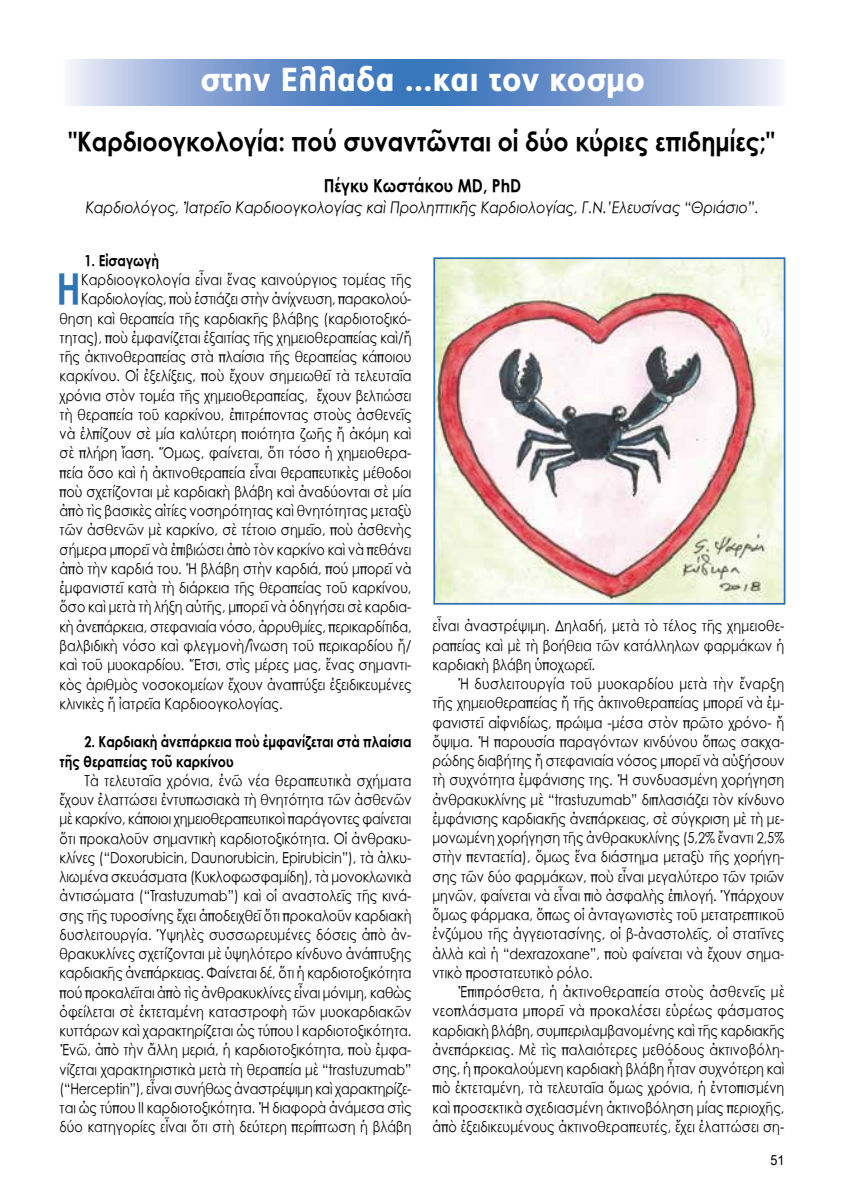
<style>
.page{position:relative;width:844px;height:1191px;background:#fff}
.page>*{position:absolute;margin:0;border:0;box-sizing:border-box;transform-origin:0 0}
.t1{font:41.65px "SK Century Gothic Pol Uni W Bold";color:#2e74b5;scale:.86 1}
.t2{font:900 33.25px "PF Catalog";color:#fff;scale:.9 1}
.t3{font:26.25px "SK Century Gothic Pol Uni W Bold";color:#000;scale:.9 1}
.t4{font:17.5px "SK Century Gothic Pol Uni W Bold";color:#000;scale:.9 1}
.t5{font:15.75px "SK Century Gothic Pol Uni W Italic";color:#000;scale:.9 1}
.t6{font:14.88px/19.2px "SK Century Gothic Pol Uni W";color:#000;text-align:justify;scale:.86 1}
.t7{font:14.88px/19.2px "SK Century Gothic Pol Uni W Bold";color:#000;scale:.86 1}
.t8{font:14px "Arial Unicode MS";color:#000;scale:.9 1}
</style>
<div class="page">
<svg style="left:69px;top:60px;width:713px;height:46px;background:#80a1d2"></svg>
<img style="left:436px;top:260px;width:346px;height:341px">
<div style="left:433px;top:257px;width:352px;height:347px;border:2px solid #2e74b5"></div>
<h2 class="t2" style="left:200px;top:60px;width:495px">στην Ελλαδα ...και τον κοσμο</h2>
<h3 class="t3" style="left:69px;top:122px;width:785px">"Καρδιοογκολογία: πού συναντῶνται οἱ δύο κύριες επιδημίες;"</h3>
<p class="t4" style="left:323px;top:172px;width:221px">Πέγκυ Κωστάκου MD, PhD</p>
<p class="t5" style="left:86px;top:196px;width:749px">Καρδιολόγος, Ἰατρεῖο Καρδιοογκολογίας καὶ Προληπτικῆς Καρδιολογίας, Γ.Ν.’Ελευσίνας “Θριάσιο”.</p>
<p class="t7" style="left:84px;top:250px;width:88px">1. Εἰσαγωγὴ</p>
<h1 class="t1" style="left:57px;top:258px;width:30px">Η</h1>
<p class="t6" style="left:81px;top:270px;width:386px">Καρδιοογκολογία εἶναι ἕνας καινούργιος τομέας τῆς</p>
<p class="t6" style="left:81px;top:290px;width:385px">Καρδιολογίας, ποὺ ἑστιάζει στὴν ἀνίχνευση, παρακολού-</p>
<p class="t6" style="left:60px;top:309px;width:410px">θηση καὶ θεραπεία τῆς καρδιακῆς βλάβης (καρδιοτοξικό-</p>
<p class="t6" style="left:60px;top:328px;width:410px">τητας), ποὺ ἐμφανίζεται ἐξαιτίας τῆς χημειοθεραπείας καὶ/ἤ</p>
<p class="t6" style="left:60px;top:347px;width:410px">τῆς ἀκτινοθεραπείας στὰ πλαίσια τῆς θεραπείας κάποιου</p>
<p class="t6" style="left:60px;top:367px;width:410px">καρκίνου. Οἱ ἐξελίξεις, ποὺ ἔχουν σημειωθεῖ τὰ τελευταῖα</p>
<p class="t6" style="left:60px;top:386px;width:410px">χρόνια στὸν τομέα τῆς χημειοθεραπείας, ἔχουν βελτιώσει</p>
<p class="t6" style="left:60px;top:405px;width:410px">τὴ θεραπεία τοῦ καρκίνου, ἐπιτρέποντας στοὺς ἀσθενεῖς</p>
<p class="t6" style="left:60px;top:424px;width:410px">νὰ ἐλπίζουν σὲ μία καλύτερη ποιότητα ζωῆς ἤ ἀκόμη καὶ</p>
<p class="t6" style="left:60px;top:443px;width:410px">σὲ πλήρη ἴαση. Ὅμως, φαίνεται, ὅτι τόσο ἡ χημειοθερα-</p>
<p class="t6" style="left:60px;top:463px;width:410px">πεία ὅσο καὶ ἡ ἀκτινοθεραπεία εἶναι θεραπευτικὲς μέθοδοι</p>
<p class="t6" style="left:60px;top:482px;width:410px">ποὺ σχετίζονται μὲ καρδιακὴ βλάβη καὶ ἀναδύονται σὲ μία</p>
<p class="t6" style="left:60px;top:501px;width:410px">ἀπὸ τὶς βασικὲς αἰτίες νοσηρότητας καὶ θνητότητας μεταξὺ</p>
<p class="t6" style="left:60px;top:521px;width:410px">τῶν ἀσθενῶν μὲ καρκίνο, σὲ τέτοιο σημεῖο, ποὺ ἀσθενὴς</p>
<p class="t6" style="left:60px;top:540px;width:410px">σήμερα μπορεῖ νὰ ἐπιβιώσει ἀπὸ τὸν καρκίνο καὶ νὰ πεθάνει</p>
<p class="t6" style="left:60px;top:559px;width:410px">ἀπὸ τὴν καρδιά του. Ἡ βλάβη στὴν καρδιά, πού μπορεῖ νὰ</p>
<p class="t6" style="left:60px;top:578px;width:410px">ἐμφανιστεῖ κατὰ τὴ διάρκεια τῆς θεραπείας τοῦ καρκίνου,</p>
<p class="t6" style="left:60px;top:597px;width:410px">ὅσο καὶ μετὰ τὴ λήξη αὐτῆς, μπορεῖ νὰ ὁδηγήσει σὲ καρδια-</p>
<p class="t6" style="left:60px;top:617px;width:410px">κὴ ἀνεπάρκεια, στεφανιαία νόσο, ἀρρυθμίες, περικαρδίτιδα,</p>
<p class="t6" style="left:60px;top:636px;width:410px">βαλβιδικὴ νόσο καὶ φλεγμονὴ/ἲνωση τοῦ περικαρδίου ἤ/</p>
<p class="t6" style="left:60px;top:655px;width:410px">καὶ τοῦ μυοκαρδίου. Ἔτσι, στὶς μέρες μας, ἕνας σημαντι-</p>
<p class="t6" style="left:60px;top:675px;width:410px">κὸς ἀριθμὸς νοσοκομείων ἔχουν ἀναπτύξει ἐξειδικευμένες</p>
<p class="t6" style="left:60px;top:694px;width:261px">κλινικὲς ἤ ἰατρεῖα Καρδιοογκολογίας.</p>
<p class="t7" style="left:60px;top:731px;width:410px;text-indent:25px">2. Καρδιακὴ ἀνεπάρκεια ποὺ ἐμφανίζεται στὰ πλαίσια τῆς θεραπείας τοῦ καρκίνου</p>
<p class="t6" style="left:60px;top:771px;width:411px;text-indent:25px">Τὰ τελευταῖα χρόνια, ἐνῶ νέα θεραπευτικὰ σχήματα ἔχουν ἐλαττώσει ἐντυπωσιακὰ τὴ θνητότητα τῶν ἀσθενῶν μὲ καρκίνο, κάποιοι χημειοθεραπευτικοὶ παράγοντες φαίνεται ὅτι προκαλοῦν σημαντικὴ καρδιοτοξικότητα. Οἱ ἀνθρακυ&shy;κλίνες (“Doxorubicin, Daunorubicin, Epirubicin”), τὰ ἀλκυ&shy;λιωμένα σκευάσματα (Κυκλοφωσφαμίδη), τὰ μονοκλωνικὰ ἀντισώματα (“Trastuzumab”) καὶ οἱ αναστολεῖς τῆς κινά&shy;σης τῆς τυροσίνης ἔχει ἀποδειχθεῖ ὅτι προκαλοῦν καρδιακὴ δυσλειτουργία. Ὑψηλὲς συσσωρευμένες δόσεις ἀπὸ ἀν&shy;θρακυκλίνες σχετίζονται μὲ ὑψηλότερο κίνδυνο ἀνάπτυξης καρδιακῆς ἀνεπάρκειας. Φαίνεται δέ, ὅτι ἡ καρδιοτοξικότητα πού προκαλεῖται ἀπὸ τὶς ἀνθρακυκλίνες εἶναι μόνιμη, καθὼς ὀφείλεται σὲ ἐκτεταμένη καταστροφὴ τῶν μυοκαρδιακῶν κυττάρων καὶ χαρακτηρίζεται ὡς τύπου I καρδιοτοξικότητα.<br>Ἐνῶ, ἀπὸ τὴν ἄλλη μεριά, ἡ καρδιοτοξικότητα, ποὺ ἐμφα&shy;νίζεται χαρακτηριστικὰ μετὰ τὴ θεραπεία μὲ “trastuzumab” (“Herceptin”), εἶναι συνήθως ἀναστρέψιμη καὶ χαρακτηρίζε&shy;ται ὡς τύπου II καρδιοτοξικότητα. Ἡ διαφορὰ ἀνάμεσα στὶς δύο κατηγορίες εἶναι ὅτι στὴ δεύτερη περίπτωση ἡ βλάβη</p>
<p class="t6" style="left:432px;top:616px;width:410px">εἶναι ἀναστρέψιμη. Δηλαδή, μετὰ τὸ τέλος τῆς χημειοθε&shy;ραπείας καὶ μὲ τὴ βοήθεια τῶν κατάλληλων φαρμάκων ἡ καρδιακὴ βλάβη ὑποχωρεῖ.</p>
<p class="t6" style="left:432px;top:674px;width:410px;text-indent:25px">Ἡ δυσλειτουργία τοῦ μυοκαρδίου μετὰ τὴν ἔναρξη τῆς χημειοθεραπείας ἤ τῆς ἀκτινοθεραπείας μπορεῖ νὰ ἐμ&shy;φανιστεῖ αἰφνιδίως, πρώιμα -μέσα στὸν πρῶτο χρόνο- ἤ ὄψιμα. Ἡ παρουσία παραγόντων κινδύνου ὅπως σακχα&shy;ρώδης διαβήτης ἤ στεφανιαία νόσος μπορεῖ νὰ αὐξήσουν τὴ συχνότητα ἐμφάνισης της. Ἡ συνδυασμένη χορήγηση ἀνθρακυκλίνης μὲ “trastuzumab” διπλασιάζει τὸν κίνδυνο ἐμφάνισης καρδιακῆς ἀνεπάρκειας, σὲ σύγκριση μὲ τὴ με&shy;μονωμένη χορήγηση τῆς ἀνθρακυκλίνης (5,2% ἔναντι 2,5% στὴν πενταετία), ὅμως ἕνα διάστημα μεταξὺ τῆς χορήγη&shy;σης τῶν δύο φαρμάκων, ποὺ εἶναι μεγαλύτερο τῶν τριῶν μηνῶν, φαίνεται νὰ εἶναι πιὸ ἀσφαλὴς ἐπιλογή. Ὑπάρχουν ὅμως φάρμακα, ὅπως οἱ ἀνταγωνιστὲς τοῦ μετατρεπτικοῦ ἐνζύμου τῆς ἀγγειοτασίνης, οἱ β-ἀναστολεῖς, οἱ στατῖνες ἀλλὰ καὶ ἡ “dexrazoxane”, ποὺ φαίνεται νὰ ἔχουν σημα&shy;ντικὸ προστατευτικὸ ρόλο.</p>
<p class="t6" style="left:432px;top:982px;width:410px;text-indent:25px">Ἐπιπρόσθετα, ἡ ἀκτινοθεραπεία στοὺς ἀσθενεῖς μὲ νεοπλάσματα μπορεῖ νὰ προκαλέσει εὐρέως φάσματος καρδιακὴ βλάβη, συμπεριλαμβανομένης καὶ τῆς καρδιακῆς ἀνεπάρκειας. Μὲ τὶς παλαιότερες μεθόδους ἀκτινοβόλη&shy;σης, ἡ προκαλούμενη καρδιακὴ βλάβη ἦταν συχνότερη καὶ πιὸ ἐκτεταμένη, τὰ τελευταῖα ὅμως χρόνια, ἡ ἐντοπισμένη καὶ προσεκτικὰ σχεδιασμένη ἀκτινοβόληση μίας περιοχῆς, ἀπὸ ἐξειδικευμένους ἀκτινοθεραπευτές, ἔχει ἐλαττώσει ση-</p>
<p class="t8" style="left:770px;top:1149px;width:17px">51</p>
</div>
